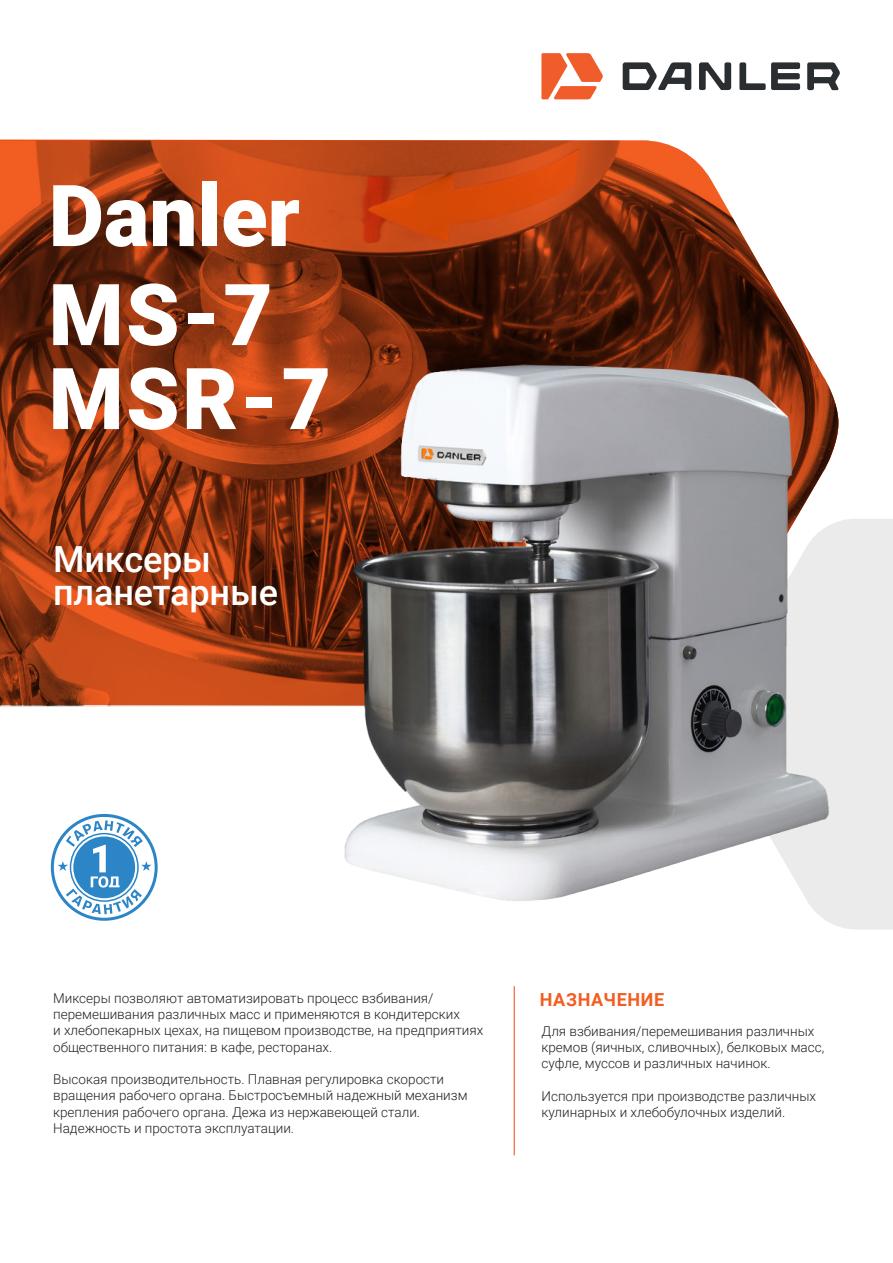
<style>
.page{position:relative;width:893px;height:1263px;background:#fff}
.page>*{position:absolute;margin:0;border:0;box-sizing:border-box;transform-origin:0 0}
.Машина{font:900 85.5px/99px "Roboto";color:#fff}
.Под_машиной{font:500 36px/33px "Roboto";letter-spacing:-.005em;color:#fff}
.Стиль_абзаца_1{font:700 18px "Roboto";letter-spacing:.035em;color:#f25d21}
.t1{font:300 13.5px/16.2px "Roboto";color:#231f20}
</style>
<div class="page">
<svg style="left:699px;top:62px;width:32px;height:28px"></svg>
<svg style="left:623px;top:62px;width:68px;height:28px"></svg>
<svg style="left:739px;top:62px;width:61px;height:28px"></svg>
<svg style="left:807px;top:62px;width:33px;height:28px"></svg>
<svg style="left:541px;top:53px;width:62px;height:46px"></svg>
<svg style="left:50px;top:813px;width:108px;height:108px"></svg>
<hr style="left:514px;top:986px;width:1px;height:169px;background:#f15d2a">
<div style="left:831px;top:519px;width:62px;height:411px;background:#ebebec"></div>
<svg style="left:0;top:139px;width:838px;height:567px;background:#9a4523"></svg>
<img style="left:319px;top:337px;width:512px;height:586px">
<p class="Машина" style="left:49px;top:163px;width:253px">Danler<br>MS-7</p>
<p class="Машина" style="left:49px;top:346px;width:284px">MSR-7</p>
<p class="Под_машиной" style="left:53px;top:541px;width:227px">Миксеры планетарные</p>
<p class="t1" style="left:53px;top:990px;width:432px">Миксеры позволяют автоматизировать процесс взбивания/ перемешивания различных масс и применяются в кондитерских<br>и хлебопекарных цехах, на пищевом производстве, на предприятиях общественного питания: в кафе, ресторанах.</p>
<p class="t1" style="left:53px;top:1071px;width:416px">Высокая производительность. Плавная регулировка скорости вращения рабочего органа. Быстросъемный надежный механизм крепления рабочего органа. Дежа из нержавеющей стали.<br>Надежность и простота эксплуатации.</p>
<p class="Стиль_абзаца_1" style="left:540px;top:987px;width:126px">НАЗНАЧЕНИЕ</p>
<p class="t1" style="left:541px;top:1022px;width:284px">Для взбивания/перемешивания различных кремов (яичных, сливочных), белковых масс, суфле, муссов и различных начинок.</p>
<p class="t1" style="left:541px;top:1087px;width:276px">Используется при производстве различных кулинарных и хлебобулочных изделий.</p>
</div>
